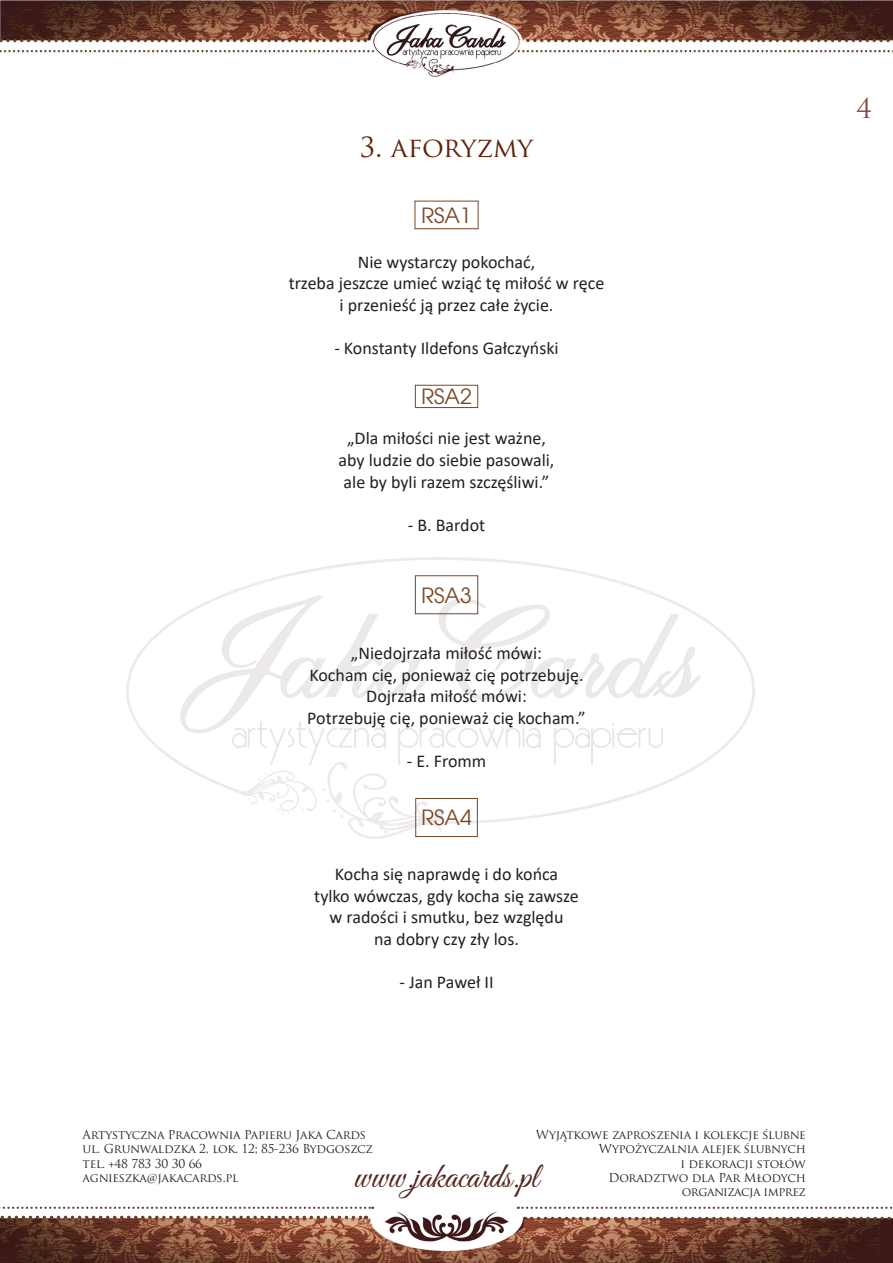
<style>
.page{position:relative;width:893px;height:1263px;background:#fff}
.page>*{position:absolute;margin:0;border:0;box-sizing:border-box;transform-origin:0 0}
.t1{font:36px "Great Vibes";color:#54271f}
.Styl_akapitowy_2{font:27px "Trajan Pro";color:#5f2109}
.Styl_akapitowy_3{font:21px "Avant Garde";color:#764725}
.t2{font:18px "Calibri";color:#231f20}
.t3{font:12px/14.4px "Trajan Pro";letter-spacing:-.02em;color:#231f20}
</style>
<div class="page">
<img style="left:0;top:1206px;width:893px;height:57px">
<svg style="left:0;top:1216px;width:366px;height:3px"></svg>
<svg style="left:0;top:1206px;width:373px;height:3px"></svg>
<svg style="left:525px;top:1217px;width:368px;height:3px"></svg>
<svg style="left:518px;top:1206px;width:375px;height:3px"></svg>
<img style="left:0;top:0;width:893px;height:77px">
<svg style="left:126px;top:557px;width:629px;height:233px"></svg>
<svg style="left:231px;top:721px;width:433px;height:118px"></svg>
<div style="left:415px;top:201px;width:63px;height:28px;border:1px solid #764725"></div>
<div style="left:415px;top:385px;width:63px;height:23px;border:1px solid #764725"></div>
<div style="left:415px;top:575px;width:63px;height:39px;border:1px solid #764725"></div>
<div style="left:415px;top:798px;width:63px;height:39px;border:1px solid #764725"></div>
<p class="Styl_akapitowy_2" style="left:360px;top:130px;width:175px">3. aforyzmy</p>
<p class="Styl_akapitowy_3" style="left:421px;top:203px;width:52px">RSA1</p>
<p class="t2" style="left:358px;top:249px;width:179px">Nie wystarczy pokochać,</p>
<p class="t2" style="left:289px;top:271px;width:317px">trzeba jeszcze umieć wziąć tę miłość w ręce</p>
<p class="t2" style="left:340px;top:292px;width:215px">i przenieść ją przez całe życie.</p>
<p class="t2" style="left:334px;top:336px;width:226px">- Konstanty Ildefons Gałczyński</p>
<p class="Styl_akapitowy_3" style="left:421px;top:384px;width:52px">RSA2</p>
<p class="t2" style="left:347px;top:426px;width:200px">„Dla miłości nie jest ważne,</p>
<p class="t2" style="left:339px;top:448px;width:217px">aby ludzie do siebie pasowali,</p>
<p class="t2" style="left:344px;top:469px;width:207px">ale by byli razem szczęśliwi.”</p>
<p class="t2" style="left:408px;top:512px;width:79px">- B. Bardot</p>
<p class="Styl_akapitowy_3" style="left:421px;top:582px;width:52px">RSA3</p>
<p class="t2" style="left:351px;top:640px;width:193px">„Niedojrzała miłość mówi:</p>
<p class="t2" style="left:309px;top:662px;width:276px">Kocham cię, ponieważ cię potrzebuję.</p>
<p class="t2" style="left:366px;top:684px;width:162px">Dojrzała miłość mówi:</p>
<p class="t2" style="left:307px;top:705px;width:280px">Potrzebuję cię, ponieważ cię kocham.”</p>
<p class="t2" style="left:407px;top:748px;width:81px">- E. Fromm</p>
<p class="Styl_akapitowy_3" style="left:421px;top:805px;width:52px">RSA4</p>
<p class="t2" style="left:335px;top:862px;width:225px">Kocha się naprawdę i do końca</p>
<p class="t2" style="left:314px;top:883px;width:266px">tylko wówczas, gdy kocha się zawsze</p>
<p class="t2" style="left:330px;top:905px;width:235px">w radości i smutku, bez względu</p>
<p class="t2" style="left:374px;top:926px;width:146px">na dobry czy zły los.</p>
<p class="t2" style="left:399px;top:970px;width:96px">- Jan Paweł II</p>
<h2 class="Styl_akapitowy_2" style="left:857px;top:91px;width:17px">4</h2>
<p class="t3" style="left:536px;top:1127px;width:271px;text-align:right">Wyjątkowe zaproszenia i kolekcje ślubne<br>Wypożyczalnia alejek ślubnych<br>i dekoracji stołów<br>Doradztwo dla Par Młodych organizacja imprez</p>
<p class="t3" style="left:83px;top:1127px;width:292px">Artystyczna Pracownia Papieru Jaka Cards ul. Grunwaldzka 2, lok. 12; 85-236 Bydgoszcz tel. +48 783 30 30 66<br>agnieszka@jakacards.pl</p>
<h1 class="t1" style="left:354px;top:1157px;width:186px">www.jakacards.pl</h1>
</div>
